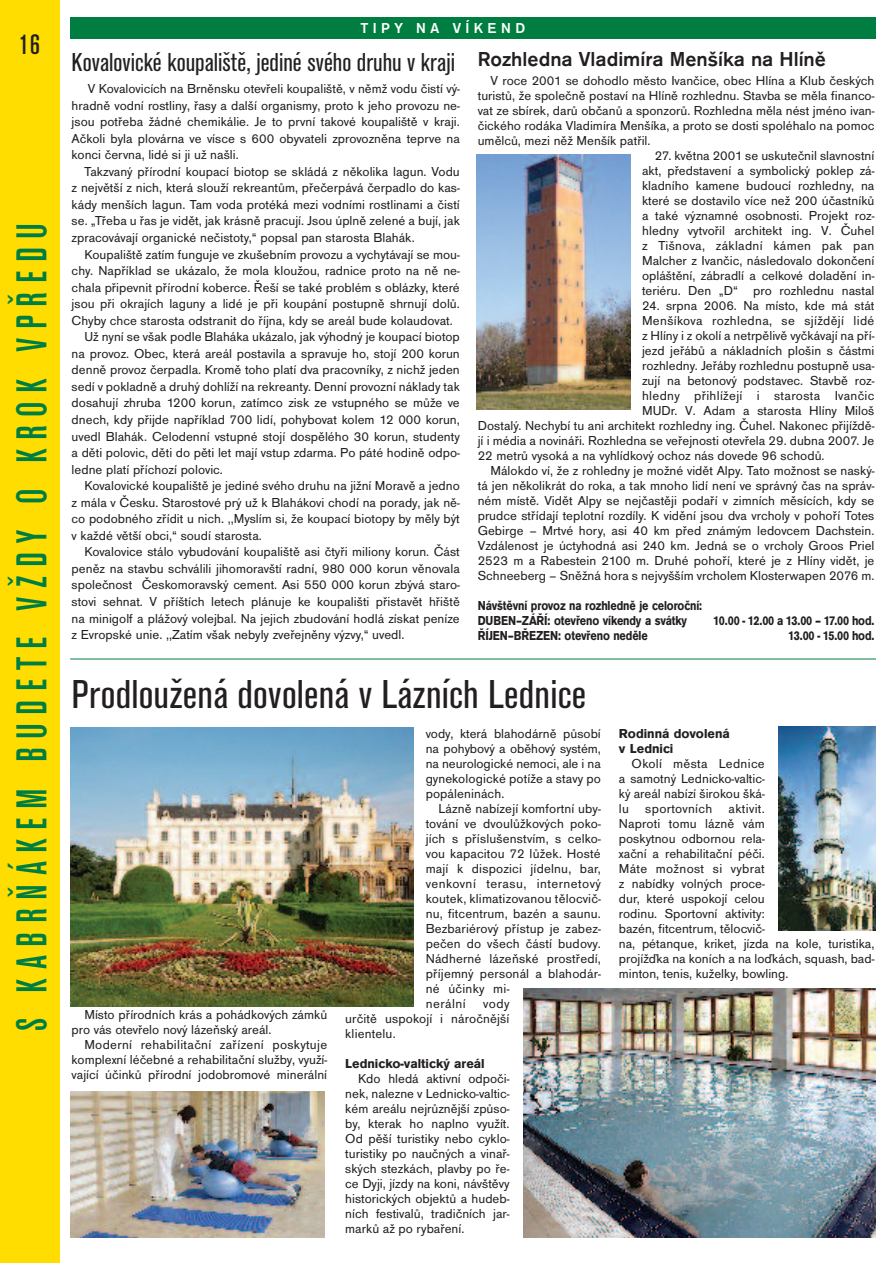
<style>
.page{position:relative;width:893px;height:1263px;background:#fff}
.page>*{position:absolute;margin:0;border:0;box-sizing:border-box;transform-origin:0 0}
.t1{font:500 condensed 45px "Accius TCE";letter-spacing:.2em;color:#007e42;scale:.95 1}
.t2{font:condensed 42px "Accius TCE";letter-spacing:.005em;color:#231f20;scale:1.05 1}
.t3{font:500 condensed 30px "Accius TCE";color:#231f20}
.t4{font:condensed 27px "Accius TCE";color:#231f20}
.t5{font:500 21px "Accius TCE";color:#231f20}
.t6{font:500 15px "Accius TCE";letter-spacing:.3em;color:#fff}
.t7{font:13.5px/15px "Accius TCE";color:#231f20;text-align:justify}
.t8{font:700 13.5px/15px "Accius TCE";letter-spacing:-.01em;color:#231f20;scale:.85 1}
.t9{font:13.5px "Accius TCE";letter-spacing:.02em;color:#231f20}
.t10{font:700 13.5px/15px "Accius TCE";letter-spacing:-.01em;color:#231f20}
</style>
<div class="page">
<div style="left:0;top:0;width:60px;height:1263px;background:#ffdd01"></div>
<img style="left:476px;top:155px;width:154px;height:255px">
<div style="left:70px;top:17px;width:806px;height:21px;background:#007e42"></div>
<hr style="left:70px;top:659px;width:806px;height:1px;background:#007e42">
<img style="left:70px;top:727px;width:344px;height:279px">
<img style="left:523px;top:988px;width:353px;height:249px">
<img style="left:778px;top:726px;width:98px;height:204px">
<img style="left:70px;top:1091px;width:254px;height:146px">
<h3 class="t3" style="left:19px;top:26px;width:24px">16</h3>
<h1 class="t1" style="left:5px;top:1031px;width:852px;rotate:-90deg">S KABRŇÁKEM BUDETE VŽDY O KROK VPŘEDU</h1>
<p class="t6" style="left:361px;top:19px;width:166px">TIPY NA VÍKEND</p>
<h3 class="t4" style="left:72px;top:46px;width:385px">Kovalovické koupaliště, jediné svého druhu v kraji</h3>
<p class="t7" style="left:72px;top:80px;width:390px;line-height:16.5px;text-indent:16px">V Kovalovicích na Brněnsku otevřeli koupaliště, v němž vodu čistí vý&shy;hradně vodní rostliny, řasy a další organismy, proto k jeho provozu ne&shy;jsou potřeba žádné chemikálie. Je to první takové koupaliště v kraji.<br>Ačkoli byla plovárna ve vísce s 600 obyvateli zprovozněna teprve na konci června, lidé si ji už našli.</p>
<p class="t7" style="left:72px;top:163px;width:390px;line-height:16.5px;text-indent:13px">Takzvaný přírodní koupací biotop se skládá z několika lagun. Vodu z největší z nich, která slouží rekreantům, přečerpává čerpadlo do kas&shy;kády menších lagun. Tam voda protéká mezi vodními rostlinami a čistí se. „Třeba u řas je vidět, jak krásně pracují. Jsou úplně zelené a bují, jak zpracovávají organické nečistoty,“ popsal pan starosta Blahák.</p>
<p class="t7" style="left:84px;top:246px;width:377px">Koupaliště zatím funguje ve zkušebním provozu a vychytávají se mou-</p>
<p class="t7" style="left:72px;top:263px;width:390px">chy. Například se ukázalo, že mola kloužou, radnice proto na ně ne-</p>
<p class="t7" style="left:72px;top:279px;width:390px">chala připevnit přírodní koberce. Řeší se také problém s oblázky, které</p>
<p class="t7" style="left:72px;top:296px;width:390px">jsou při okrajích laguny a lidé je při koupání postupně shrnují dolů.</p>
<p class="t7" style="left:72px;top:312px;width:383px">Chyby chce starosta odstranit do října, kdy se areál bude kolaudovat.</p>
<p class="t7" style="left:84px;top:329px;width:377px">Už nyní se však podle Blaháka ukázalo, jak výhodný je koupací biotop</p>
<p class="t7" style="left:72px;top:346px;width:390px">na provoz. Obec, která areál postavila a spravuje ho, stojí 200 korun</p>
<p class="t7" style="left:72px;top:362px;width:390px">denně provoz čerpadla. Kromě toho platí dva pracovníky, z nichž jeden</p>
<p class="t7" style="left:72px;top:379px;width:390px">sedí v pokladně a druhý dohlíží na rekreanty. Denní provozní náklady tak</p>
<p class="t7" style="left:72px;top:395px;width:390px">dosahují zhruba 1200 korun, zatímco zisk ze vstupného se může ve</p>
<p class="t7" style="left:72px;top:412px;width:390px">dnech, kdy přijde například 700 lidí, pohybovat kolem 12 000 korun,</p>
<p class="t7" style="left:72px;top:428px;width:390px">uvedl Blahák. Celodenní vstupné stojí dospělého 30 korun, studenty</p>
<p class="t7" style="left:72px;top:445px;width:390px">a děti polovic, děti do pěti let mají vstup zdarma. Po páté hodině odpo-</p>
<p class="t7" style="left:72px;top:461px;width:153px">ledne platí příchozí polovic.</p>
<p class="t7" style="left:84px;top:478px;width:377px">Kovalovické koupaliště je jediné svého druhu na jižní Moravě a jedno</p>
<p class="t7" style="left:72px;top:494px;width:390px">z mála v Česku. Starostové prý už k Blahákovi chodí na porady, jak ně-</p>
<p class="t7" style="left:72px;top:511px;width:390px">co podobného zřídit u nich. ,,Myslím si, že koupací biotopy by měly být</p>
<p class="t7" style="left:72px;top:528px;width:192px">v každé větší obci,“ soudí starosta.</p>
<p class="t7" style="left:84px;top:544px;width:377px">Kovalovice stálo vybudování koupaliště asi čtyři miliony korun. Část</p>
<p class="t7" style="left:72px;top:561px;width:390px">peněz na stavbu schválili jihomoravští radní, 980 000 korun věnovala</p>
<p class="t7" style="left:72px;top:577px;width:390px">společnost Českomoravský cement. Asi 550 000 korun zbývá staro-</p>
<p class="t7" style="left:72px;top:594px;width:390px">stovi sehnat. V příštích letech plánuje ke koupališti přistavět hřiště</p>
<p class="t7" style="left:72px;top:610px;width:390px">na minigolf a plážový volejbal. Na jejich zbudování hodlá získat peníze</p>
<p class="t7" style="left:72px;top:627px;width:334px">z Evropské unie. ,,Zatím však nebyly zveřejněny výzvy,“ uvedl.</p>
<h3 class="t5" style="left:478px;top:46px;width:350px">Rozhledna Vladimíra Menšíka na Hlíně</h3>
<p class="t7" style="left:478px;top:73px;width:398px;text-indent:13px">V roce 2001 se dohodlo město Ivančice, obec Hlína a Klub českých turistů, že společně postaví na Hlíně rozhlednu. Stavba se měla financo&shy;vat ze sbírek, darů občanů a sponzorů. Rozhledna měla nést jméno ivan&shy;čického rodáka Vladimíra Menšíka, a proto se dosti spoléhalo na pomoc umělců, mezi něž Menšík patřil.</p>
<p class="t7" style="left:642px;top:148px;width:234px;text-indent:13px">27. května 2001 se uskutečnil slavnostní akt, představení a symbolický poklep zá&shy;kladního kamene budoucí rozhledny, na které se dostavilo více než 200 účastníků a také významné osobnosti. Projekt roz&shy;hledny vytvořil architekt ing. V. Čuhel z Tišnova, základní kámen pak pan Malcher z Ivančic, následovalo dokončení opláštění, zábradlí a celkové doladění in&shy;teriéru. Den „D“ pro rozhlednu nastal</p>
<p class="t7" style="left:642px;top:298px;width:234px">24. srpna 2006. Na místo, kde má stát</p>
<p class="t9" style="left:642px;top:313px;width:234px">Menšíkova rozhledna, se sjíždějí lidé</p>
<p class="t7" style="left:642px;top:328px;width:234px">z Hlíny i z okolí a netrpělivě vyčkávají na pří-</p>
<p class="t7" style="left:642px;top:343px;width:234px">jezd jeřábů a nákladních plošin s částmi</p>
<p class="t7" style="left:642px;top:358px;width:234px">rozhledny. Jeřáby rozhlednu postupně usa-</p>
<p class="t7" style="left:642px;top:373px;width:234px">zují na betonový podstavec. Stavbě roz-</p>
<p class="t9" style="left:642px;top:388px;width:234px">hledny přihlížejí i starosta Ivančic</p>
<p class="t7" style="left:642px;top:403px;width:234px">MUDr. V. Adam a starosta Hlíny Miloš</p>
<p class="t7" style="left:478px;top:418px;width:398px">Dostalý. Nechybí tu ani architekt rozhledny ing. Čuhel. Nakonec přijíždě-</p>
<p class="t7" style="left:478px;top:433px;width:398px">jí i média a novináři. Rozhledna se veřejnosti otevřela 29. dubna 2007. Je</p>
<p class="t7" style="left:478px;top:448px;width:348px">22 metrů vysoká a na vyhlídkový ochoz nás dovede 96 schodů.</p>
<p class="t7" style="left:490px;top:463px;width:385px">Málokdo ví, že z rohledny je možné vidět Alpy. Tato možnost se naský-</p>
<p class="t7" style="left:478px;top:478px;width:398px">tá jen několikrát do roka, a tak mnoho lidí není ve správný čas na správ-</p>
<p class="t7" style="left:478px;top:493px;width:398px">ném místě. Vidět Alpy se nejčastěji podaří v zimních měsících, kdy se</p>
<p class="t7" style="left:478px;top:508px;width:398px">prudce střídají teplotní rozdíly. K vidění jsou dva vrcholy v pohoří Totes</p>
<p class="t7" style="left:478px;top:523px;width:398px">Gebirge – Mrtvé hory, asi 40 km před známým ledovcem Dachstein.</p>
<p class="t7" style="left:478px;top:538px;width:398px">Vzdálenost je úctyhodná asi 240 km. Jedná se o vrcholy Groos Priel</p>
<p class="t7" style="left:478px;top:553px;width:398px">2523 m a Rabestein 2100 m. Druhé pohoří, které je z Hlíny vidět, je</p>
<p class="t7" style="left:478px;top:568px;width:398px">Schneeberg – Sněžná hora s nejvyšším vrcholem Klosterwapen 2076 m.</p>
<p class="t8" style="left:478px;top:598px;width:266px">Návštěvní provoz na rozhledně je celoroční:<br>DUBEN–ZÁŘÍ: otevřeno víkendy a svátky</p>
<p class="t8" style="left:713px;top:613px;width:191px">10.00 - 12.00 a 13.00 – 17.00 hod.</p>
<p class="t8" style="left:478px;top:628px;width:202px">ŘÍJEN–BŘEZEN: otevřeno neděle</p>
<p class="t8" style="left:788px;top:628px;width:103px">13.00 - 15.00 hod.</p>
<h2 class="t2" style="left:72px;top:669px;width:491px">Prodloužená dovolená v Lázních Lednice</h2>
<p class="t7" style="left:72px;top:1007px;width:257px;text-indent:13px">Místo přírodních krás a pohádkových zámků pro vás otevřelo nový lázeňský areál.</p>
<p class="t7" style="left:72px;top:1037px;width:257px;text-indent:13px">Moderní rehabilitační zařízení poskytuje komplexní léčebné a rehabilitační služby, využí&shy;vající účinků přírodní jodobromové minerální</p>
<p class="t7" style="left:426px;top:725px;width:177px">vody, která blahodárně působí na pohybový a oběhový systém, na neurologické nemoci, ale i na gynekologické potíže a stavy po popáleninách.</p>
<p class="t7" style="left:426px;top:800px;width:177px;text-align:left;text-indent:13px">Lázně nabízejí komfortní uby&shy;tování ve dvoulůžkových poko&shy;jích s příslušenstvím, s celko&shy;vou kapacitou 72 lůžek. Hosté mají k dispozici jídelnu, bar, venkovní terasu, internetový koutek, klimatizovanou tělocvič&shy;nu, fitcentrum, bazén a saunu.<br>Bezbariérový přístup je zabez&shy;pečen do všech částí budovy.<br>Nádherné lázeňské prostředí, příjemný personál a blahodár&shy;né účinky mi-<br>nerální</p>
<p class="t7" style="left:345px;top:995px;width:166px;text-indent:138px">vody určitě uspokojí i náročnější klientelu.</p>
<p class="t10" style="left:345px;top:1055px;width:141px">Lednicko-valtický areál</p>
<p class="t7" style="left:345px;top:1070px;width:166px;text-indent:13px">Kdo hledá aktivní odpoči&shy;nek, nalezne v Lednicko-valtic&shy;kém areálu nejrůznější způso&shy;by, kterak ho naplno využít.<br>Od pěší turistiky nebo cyklo&shy;turistiky po naučných a vinař&shy;ských stezkách, plavby po ře&shy;ce Dyji, jízdy na koni, návštěvy historických objektů a hudeb&shy;ních festivalů, tradičních jar&shy;marků až po rybaření.</p>
<p class="t10" style="left:619px;top:725px;width:112px">Rodinná dovolená v Lednici</p>
<p class="t7" style="left:619px;top:755px;width:257px;text-align:left;text-indent:13px">Okolí města Lednice<br>a samotný Lednicko-valtic-<br>ký areál nabízí širokou šká-<br>lu sportovních aktivit.<br>Naproti tomu lázně vám<br>poskytnou odbornou rela-<br>xační a rehabilitační péči.<br>Máte možnost si vybrat<br>z nabídky volných proce-<br>dur, které uspokojí celou<br>rodinu. Sportovní aktivity:<br>bazén, fitcentrum, tělocvič-<br>na, pétanque, kriket, jízda na kole, turistika, projížďka na koních a na loďkách, squash, bad&shy;minton, tenis, kuželky, bowling.</p>
</div>
